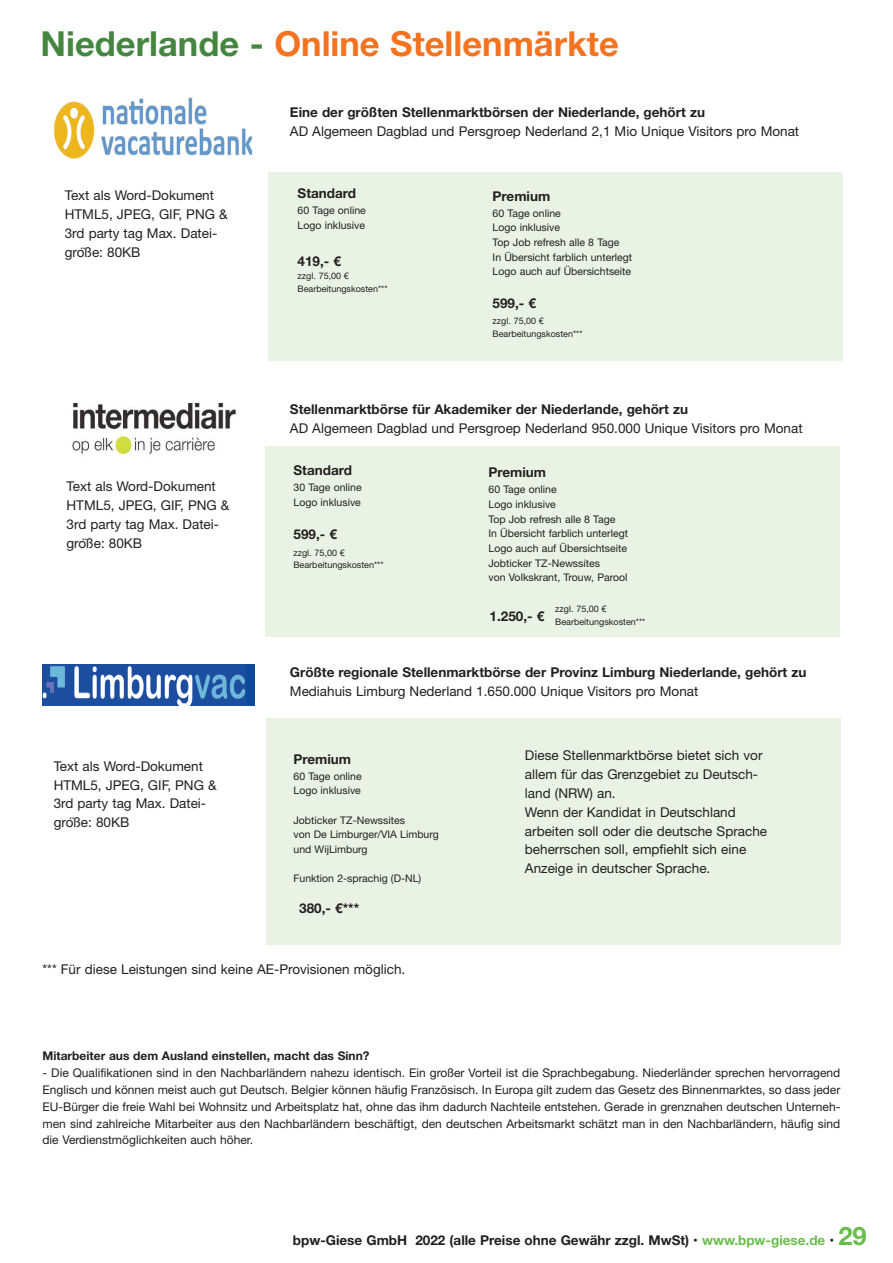
<style>
.page{position:relative;width:893px;height:1263px;background:#fff}
.page>*{position:absolute;margin:0;border:0;box-sizing:border-box;transform-origin:0 0}
.t1{font:700 34.5px "Helvetica Neue";color:#f47321}
.t2{font:13.5px/18.9px "Helvetica Neue";color:#231f20}
.t3{font:700 13.5px "Helvetica Neue";color:#231f20}
.t4{font:12px/16.8px "Helvetica Neue";color:#231f20;text-align:justify}
.t5{font:700 12px "Helvetica Neue";color:#231f20}
.t6{font:10.5px/14.7px "Helvetica Neue";color:#231f20}
.t7{font:9px/12.6px "Helvetica Neue";color:#231f20}
.s1{color:#44863f}
.s2{color:#69bd4a}
.s3{font-size:25.5px;color:#69bd4a}
</style>
<div class="page">
<div style="left:268px;top:173px;width:574px;height:188px;background:#e9f3e3"></div>
<img style="left:54px;top:97px;width:197px;height:62px">
<div style="left:265px;top:446px;width:574px;height:190px;background:#e9f3e3"></div>
<img style="left:72px;top:403px;width:164px;height:51px">
<div style="left:266px;top:718px;width:574px;height:226px;background:#e9f3e3"></div>
<div style="left:43px;top:664px;width:212px;height:42px;background:#0f499d"></div>
<img style="left:43px;top:664px;width:202px;height:42px">
<h1 class="t1" style="left:41px;top:32px;width:580px"><span class="s1">Niederlande -</span> Online Stellenmärkte</h1>
<p class="t3" style="left:290px;top:108px;width:417px">Eine der größten Stellenmarktbörsen der Niederlande, gehört zu</p>
<p class="t2" style="left:290px;top:124px;width:511px">AD Algemeen Dagblad und Persgroep Nederland 2,1 Mio Unique Visitors pro Monat</p>
<p class="t2" style="left:65px;top:187px;width:164px">Text als Word-Dokument<br>HTML5, JPEG, GIF, PNG &amp;<br>3rd party tag Max. Datei&shy;größe: 80KB</p>
<p class="t3" style="left:298px;top:189px;width:60px">Standard</p>
<p class="t6" style="left:298px;top:204px;width:70px">60 Tage online<br>Logo inklusive</p>
<p class="t3" style="left:298px;top:250px;width:45px">419,- €</p>
<p class="t7" style="left:298px;top:271px;width:92px">zzgl. 75,00 €<br>Bearbeitungskosten***</p>
<p class="t3" style="left:493px;top:191px;width:59px">Premium</p>
<p class="t6" style="left:493px;top:207px;width:141px">60 Tage online<br>Logo inklusive<br>Top Job refresh alle 8 Tage<br>In Übersicht farblich unterlegt<br>Logo auch auf Übersichtseite</p>
<p class="t3" style="left:493px;top:299px;width:45px">599,- €</p>
<p class="t7" style="left:493px;top:316px;width:92px">zzgl. 75,00 €<br>Bearbeitungskosten***</p>
<p class="t2" style="left:67px;top:479px;width:164px">Text als Word-Dokument<br>HTML5, JPEG, GIF, PNG &amp;<br>3rd party tag Max. Datei&shy;größe: 80KB</p>
<p class="t2" style="left:54px;top:758px;width:164px">Text als Word-Dokument<br>HTML5, JPEG, GIF, PNG &amp;<br>3rd party tag Max. Datei&shy;größe: 80KB</p>
<p class="t3" style="left:290px;top:404px;width:400px">Stellenmarktbörse für Akademiker der Niederlande, gehört zu</p>
<p class="t2" style="left:290px;top:420px;width:514px">AD Algemeen Dagblad und Persgroep Nederland 950.000 Unique Visitors pro Monat</p>
<p class="t3" style="left:293px;top:465px;width:60px">Standard</p>
<p class="t6" style="left:293px;top:481px;width:70px">30 Tage online<br>Logo inklusive</p>
<p class="t3" style="left:293px;top:529px;width:45px">599,- €</p>
<p class="t7" style="left:293px;top:547px;width:92px">zzgl. 75,00 €<br>Bearbeitungskosten***</p>
<p class="t3" style="left:488px;top:467px;width:59px">Premium</p>
<p class="t6" style="left:488px;top:483px;width:141px">60 Tage online<br>Logo inklusive<br>Top Job refresh alle 8 Tage<br>In Übersicht farblich unterlegt<br>Logo auch auf Übersichtseite<br>Jobticker TZ-Newssites<br>von Volkskrant, Trouw, Parool</p>
<p class="t3" style="left:490px;top:611px;width:56px">1.250,- €</p>
<p class="t7" style="left:555px;top:604px;width:92px">zzgl. 75,00 €<br>Bearbeitungskosten***</p>
<p class="t3" style="left:290px;top:668px;width:518px">Größte regionale Stellenmarktbörse der Provinz Limburg Niederlande, gehört zu</p>
<p class="t2" style="left:290px;top:683px;width:410px">Mediahuis Limburg Nederland 1.650.000 Unique Visitors pro Monat</p>
<p class="t3" style="left:293px;top:754px;width:59px">Premium</p>
<p class="t6" style="left:293px;top:770px;width:70px">60 Tage online<br>Logo inklusive</p>
<p class="t6" style="left:293px;top:814px;width:147px">Jobticker TZ-Newssites<br>von De Limburger/VIA Limburg und WijLimburg</p>
<p class="t6" style="left:293px;top:872px;width:129px">Funktion 2-sprachig (D-NL)</p>
<p class="t3" style="left:299px;top:903px;width:61px">380,- €***</p>
<p class="t2" style="left:525px;top:747px;width:244px">Diese Stellenmarktbörse bietet sich vor allem für das Grenzgebiet zu Deutsch&shy;land (NRW) an.<br>Wenn der Kandidat in Deutschland arbeiten soll oder die deutsche Sprache beherrschen soll, empfiehlt sich eine Anzeige in deutscher Sprache.</p>
<p class="t2" style="left:43px;top:961px;width:364px">*** Für diese Leistungen sind keine AE-Provisionen möglich.</p>
<p class="t5" style="left:43px;top:1052px;width:328px">Mitarbeiter aus dem Ausland einstellen, macht das Sinn?</p>
<p class="t4" style="left:43px;top:1066px;width:799px">- Die Qualifikationen sind in den Nachbarländern nahezu identisch. Ein großer Vorteil ist die Sprachbegabung. Niederländer sprechen hervorragend Englisch und können meist auch gut Deutsch. Belgier können häufig Französisch. In Europa gilt zudem das Gesetz des Binnenmarktes, so dass jeder EU-Bürger die freie Wahl bei Wohnsitz und Arbeitsplatz hat, ohne das ihm dadurch Nachteile entstehen. Gerade in grenznahen deutschen Unterneh&shy;men sind zahlreiche Mitarbeiter aus den Nachbarländern beschäftigt, den deutschen Arbeitsmarkt schätzt man in den Nachbarländern, häufig sind die Verdienstmöglichkeiten auch höher.</p>
<p class="t3" style="left:293px;top:1236px;width:575px">bpw-Giese GmbH 2022 (alle Preise ohne Gewähr zzgl. MwSt) • <span class="s2">www.bpw-giese.de</span> • <span class="s3">29</span></p>
</div>
